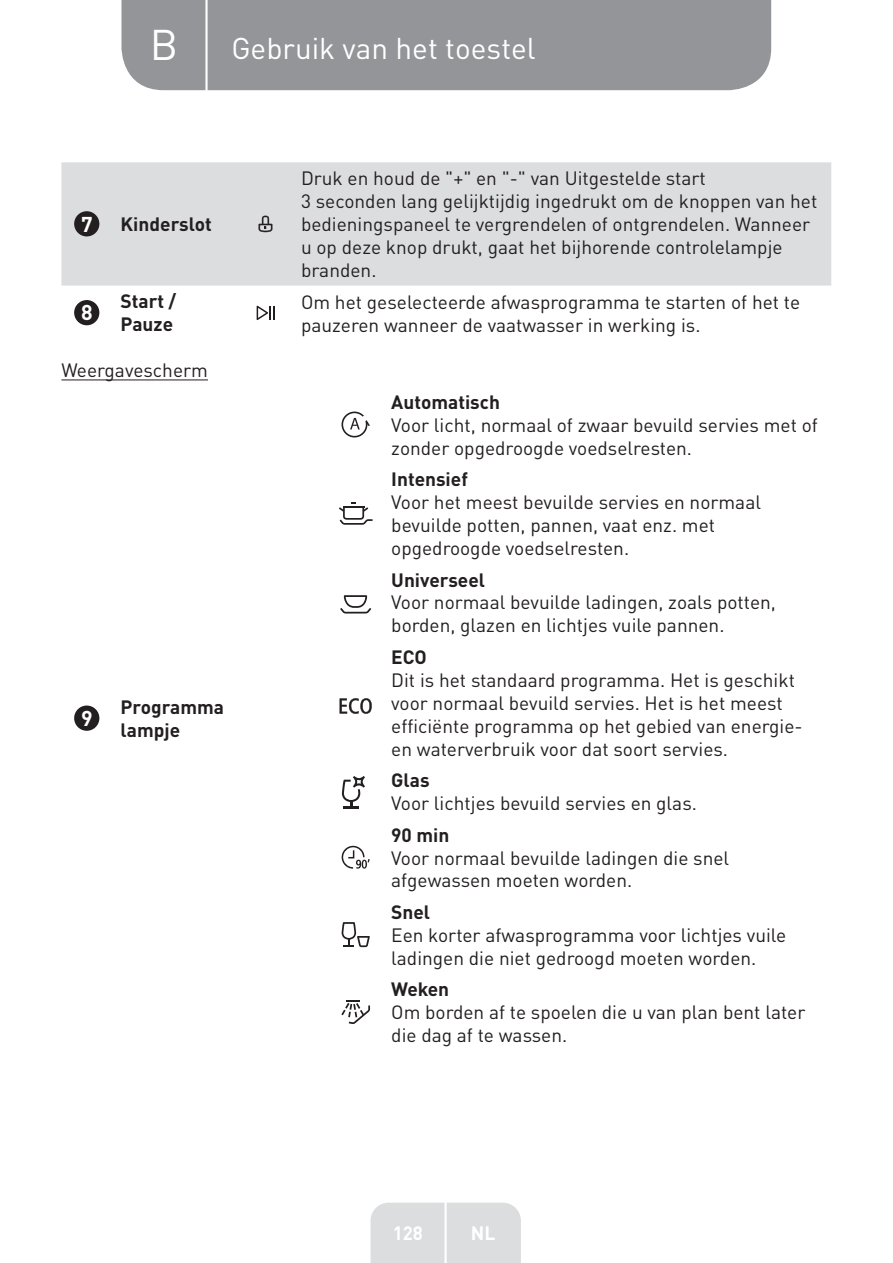
<style>
.page{position:relative;width:893px;height:1263px;background:#fff}
.page>*{position:absolute;margin:0;border:0;box-sizing:border-box;transform-origin:0 0}
.t1{font:42.45px "DIN Pro";color:#fff}
.t2{font:29.7px "DIN Pro";color:#fff}
.t3{font:700 21.15px "DIN Pro";color:#fff}
.t4{font:19.05px/23px "DIN Pro";color:#231f20}
.t5{font:700 19.05px/23px "DIN Pro";color:#231f20}
.t6{font:700 19.05px "DIN Pro";color:#fff}
</style>
<div class="page">
<div style="left:121px;top:0;width:650px;height:90px;background:#939598"></div>
<div style="left:370px;top:1203px;width:151px;height:60px;background:#dcdddf"></div>
<hr style="left:444px;top:1179px;width:3px;height:84px;background:#fff">
<hr style="left:205px;top:0;width:3px;height:93px;background:#fff">
<hr style="left:61px;top:379px;width:147px;height:1px;background:#231f20">
<div style="left:61px;top:162px;width:770px;height:124px;background:#dcdddf"></div>
<div style="left:74px;top:211px;width:25px;height:25px;background:#231f20;border-radius:50%"></div>
<svg style="left:259px;top:216px;width:13px;height:16px"></svg>
<div style="left:74px;top:300px;width:25px;height:25px;background:#231f20;border-radius:50%"></div>
<svg style="left:257px;top:306px;width:17px;height:14px"></svg>
<div style="left:74px;top:706px;width:25px;height:25px;background:#231f20;border-radius:50%"></div>
<svg style="left:341px;top:412px;width:29px;height:26px"></svg>
<svg style="left:339px;top:502px;width:33px;height:23px"></svg>
<svg style="left:340px;top:595px;width:31px;height:19px"></svg>
<svg style="left:340px;top:698px;width:32px;height:16px"></svg>
<svg style="left:342px;top:776px;width:23px;height:33px"></svg>
<svg style="left:342px;top:846px;width:28px;height:23px"></svg>
<svg style="left:342px;top:922px;width:28px;height:25px"></svg>
<svg style="left:341px;top:1000px;width:29px;height:24px"></svg>
<h1 class="t1" style="left:150px;top:30px;width:30px">B</h1>
<h2 class="t2" style="left:231px;top:38px;width:306px">Gebruik van het toestel</h2>
<p class="t3" style="left:81px;top:210px;width:13px">7</p>
<p class="t5" style="left:121px;top:212px;width:93px">Kinderslot</p>
<p class="t4" style="left:301px;top:169px;width:518px">Druk en houd de "+" en "-" van Uitgestelde start<br>3 seconden lang gelijktijdig ingedrukt om de knoppen van het bedieningspaneel te vergrendelen of ontgrendelen. Wanneer u op deze knop drukt, gaat het bijhorende controlelampje branden.</p>
<p class="t3" style="left:81px;top:299px;width:13px">8</p>
<p class="t5" style="left:121px;top:289px;width:57px">Start /<br>Pauze</p>
<p class="t4" style="left:301px;top:293px;width:501px">Om het geselecteerde afwasprogramma te starten of het te pauzeren wanneer de vaatwasser in werking is.</p>
<p class="t4" style="left:61px;top:361px;width:148px">Weergavescherm</p>
<p class="t3" style="left:81px;top:704px;width:13px">9</p>
<p class="t5" style="left:121px;top:695px;width:105px">Programma lampje</p>
<p class="t5" style="left:391px;top:390px;width:110px">Automatisch</p>
<p class="t4" style="left:391px;top:416px;width:428px">Voor licht, normaal of zwaar bevuild servies met of zonder opgedroogde voedselresten.</p>
<p class="t5" style="left:391px;top:467px;width:78px">Intensief</p>
<p class="t4" style="left:391px;top:493px;width:371px">Voor het meest bevuilde servies en normaal bevuilde potten, pannen, vaat enz. met opgedroogde voedselresten.</p>
<p class="t5" style="left:391px;top:567px;width:95px">Universeel</p>
<p class="t4" style="left:391px;top:593px;width:386px">Voor normaal bevuilde ladingen, zoals potten, borden, glazen en lichtjes vuile pannen.</p>
<p class="t5" style="left:391px;top:645px;width:37px">ECO</p>
<p class="t4" style="left:391px;top:671px;width:413px">Dit is het standaard programma. Het is geschikt voor normaal bevuild servies. Het is het meest efficiënte programma op het gebied van energie&shy;en waterverbruik voor dat soort servies.</p>
<p class="t5" style="left:391px;top:768px;width:40px">Glas</p>
<p class="t4" style="left:391px;top:794px;width:307px">Voor lichtjes bevuild servies en glas.</p>
<p class="t5" style="left:391px;top:822px;width:60px">90 min</p>
<p class="t4" style="left:391px;top:848px;width:339px">Voor normaal bevuilde ladingen die snel afgewassen moeten worden.</p>
<p class="t5" style="left:391px;top:900px;width:40px">Snel</p>
<p class="t4" style="left:391px;top:926px;width:396px">Een korter afwasprogramma voor lichtjes vuile ladingen die niet gedroogd moeten worden.</p>
<p class="t5" style="left:391px;top:977px;width:59px">Weken</p>
<p class="t4" style="left:391px;top:1003px;width:416px">Om borden af te spoelen die u van plan bent later die dag af te wassen.</p>
<p class="t6" style="left:393px;top:1220px;width:32px">128</p>
<p class="t6" style="left:471px;top:1220px;width:26px">NL</p>
</div>
